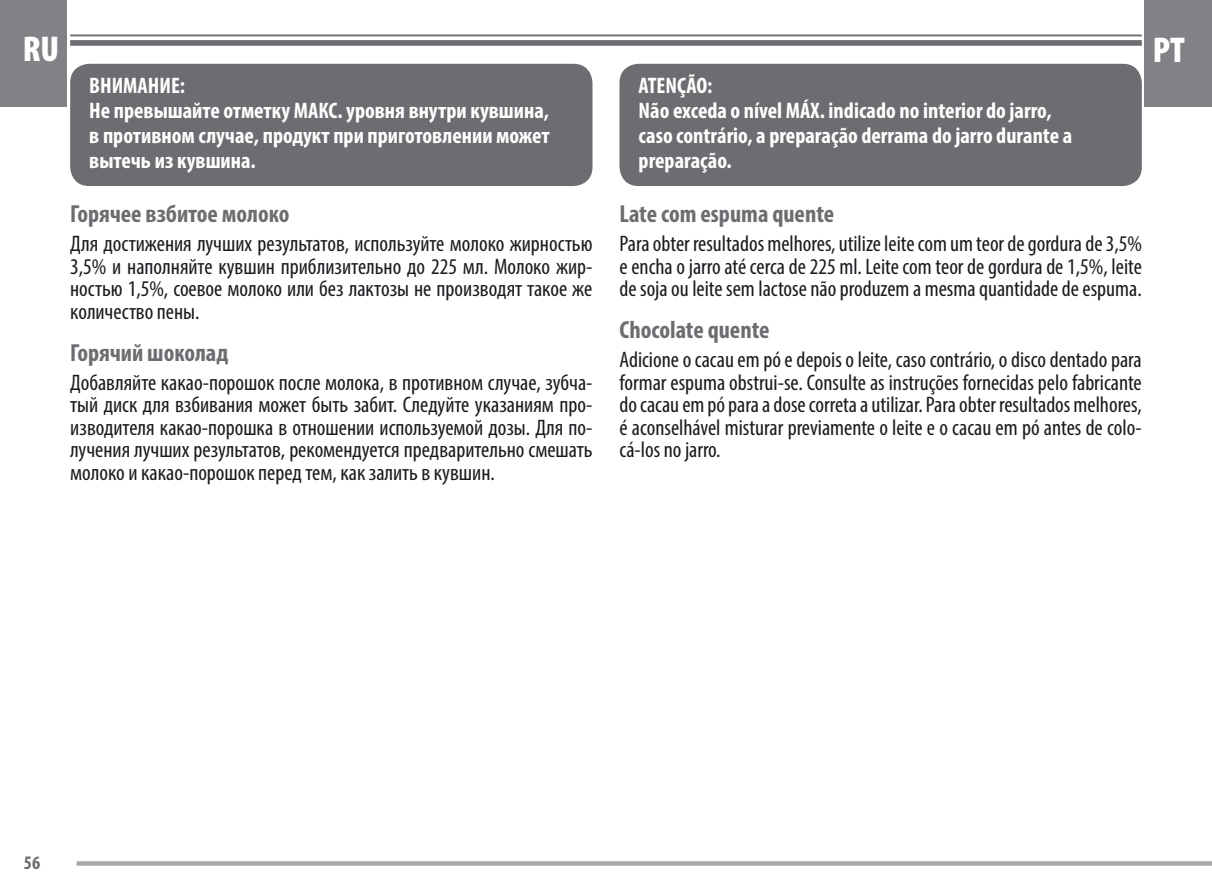
<style>
.page{position:relative;width:1212px;height:893px;background:#fff}
.page>*{position:absolute;margin:0;border:0;box-sizing:border-box;transform-origin:0 0}
.t1{font:900 condensed 36px "Myriad Pro";color:#fff}
.t2{font:700 condensed 24.75px "Myriad Pro";color:#6c6d70}
.t3{font:condensed 22.5px/22.5px "Myriad Pro";color:#1b1a1e;text-align:justify}
.t4{font:700 condensed 22.5px/24.8px "Myriad Pro";color:#fff}
.t5{font:700 condensed 19.12px "Myriad Pro";color:#6c6d70}
</style>
<div class="page">
<div style="left:77px;top:861px;width:1135px;height:5px;background:#a8a9ad"></div>
<div style="left:1144px;top:0;width:68px;height:107px;background:#808285"></div>
<hr style="left:70px;top:35px;width:1072px;height:1px;background:#6c6d70">
<div style="left:70px;top:40px;width:1072px;height:6px;background:#6c6d70"></div>
<div style="left:0;top:0;width:67px;height:107px;background:#808285"></div>
<div style="left:70px;top:64px;width:522px;height:122px;background:#6c6d70;border-radius:19px"></div>
<div style="left:619px;top:64px;width:523px;height:122px;background:#6c6d70;border-radius:19px"></div>
<h1 class="t1" style="left:23px;top:26px;width:38px">RU</h1>
<h1 class="t1" style="left:1153px;top:27px;width:34px">PT</h1>
<p class="t4" style="left:89px;top:73px;width:462px">ВНИМАНИЕ:<br>Не превышайте отметку МАКС. уровня внутри кувшина, в противном случае, продукт при приготовлении может вытечь из кувшина.</p>
<p class="t2" style="left:70px;top:199px;width:221px">Горячее взбитое молоко</p>
<p class="t3" style="left:70px;top:232px;width:524px">Для достижения лучших результатов, используйте молоко жирностью 3,5% и наполняйте кувшин приблизительно до 225 мл. Молоко жир&shy;ностью 1,5%, соевое молоко или без лактозы не производят такое же количество пены.</p>
<p class="t2" style="left:70px;top:337px;width:160px">Горячий шоколад</p>
<p class="t3" style="left:70px;top:371px;width:524px">Добавляйте какао-порошок после молока, в противном случае, зубча&shy;тый диск для взбивания может быть забит. Следуйте указаниям про&shy;изводителя какао-порошка в отношении используемой дозы. Для по&shy;лучения лучших результатов, рекомендуется предварительно смешать молоко и какао-порошок перед тем, как залить в кувшин.</p>
<p class="t4" style="left:639px;top:73px;width:435px">ATENÇÃO:<br>Não exceda o nível MÁX. indicado no interior do jarro, caso contrário, a preparação derrama do jarro durante a preparação.</p>
<p class="t2" style="left:619px;top:199px;width:216px">Late com espuma quente</p>
<p class="t3" style="left:619px;top:232px;width:524px">Para obter resultados melhores, utilize leite com um teor de gordura de 3,5% e encha o jarro até cerca de 225 ml. Leite com teor de gordura de 1,5%, leite de soja ou leite sem lactose não produzem a mesma quantidade de espuma.</p>
<p class="t2" style="left:619px;top:315px;width:152px">Chocolate quente</p>
<p class="t3" style="left:619px;top:348px;width:524px">Adicione o cacau em pó e depois o leite, caso contrário, o disco dentado para formar espuma obstrui-se. Consulte as instruções fornecidas pelo fabricante do cacau em pó para a dose correta a utilizar. Para obter resultados melhores, é aconselhável misturar previamente o leite e o cacau em pó antes de colo&shy;cá-los no jarro.</p>
<p class="t5" style="left:24px;top:851px;width:18px">56</p>
</div>
